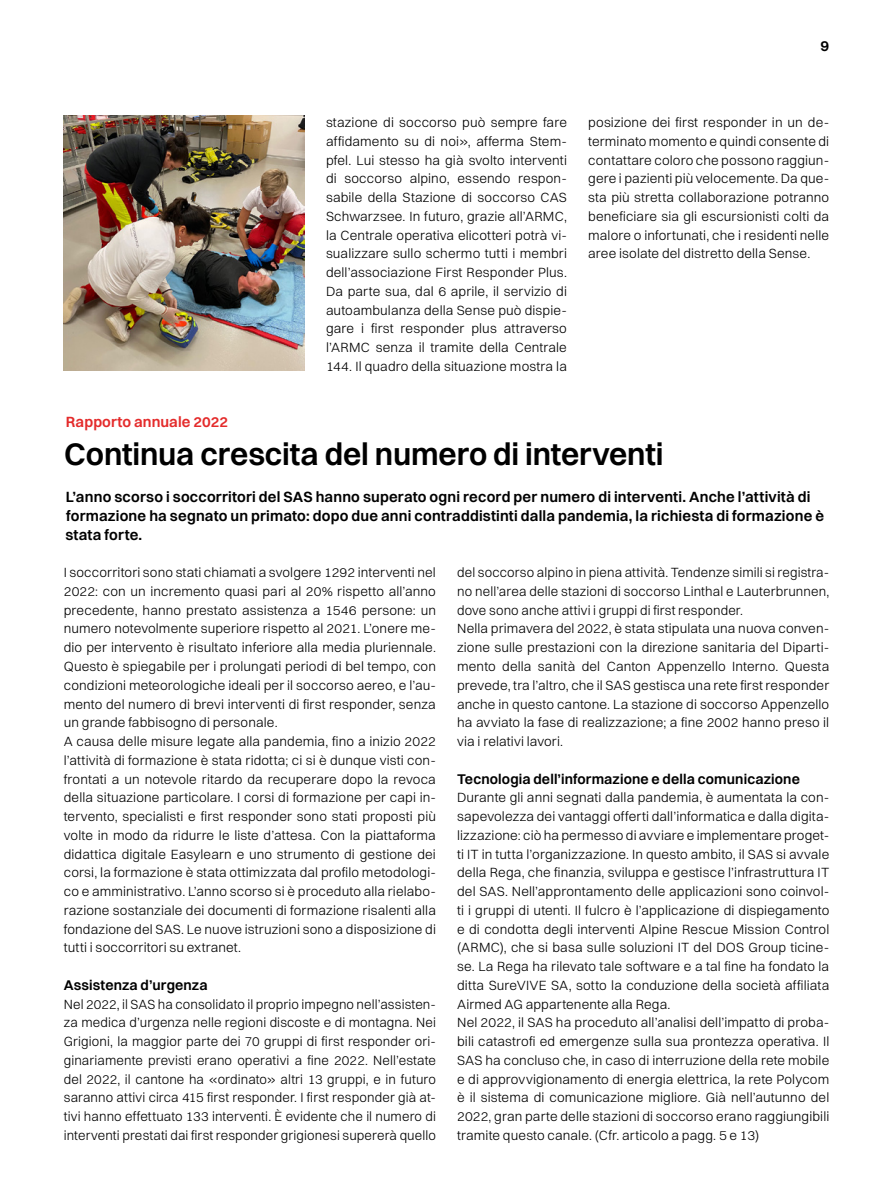
<style>
.page{position:relative;width:893px;height:1191px;background:#fff}
.page>*{position:absolute;margin:0;border:0;box-sizing:border-box;transform-origin:0 0}
.t1{font:600 31.5px "Switzer";letter-spacing:-.005em;color:#000}
.t2{font:600 15px/18.8px "Switzer";letter-spacing:.01em;color:#000}
.t3{font:600 15px "Switzer";letter-spacing:.005em;color:#e42b2b}
.t4{font:600 14.25px "Switzer";letter-spacing:.01em;color:#000}
.t5{font:300 13.5px/18.8px "Switzer";letter-spacing:.01em;color:#000;text-align:justify}
</style>
<div class="page">
<img style="left:64px;top:115px;width:241px;height:256px">
<p class="t2" style="left:820px;top:36px;width:10px">9</p>
<p class="t5" style="left:326px;top:113px;width:242px">stazione di soccorso può sempre fare affidamento su di noi», afferma Stem&shy;pfel. Lui stesso ha già svolto interventi di soccorso alpino, essendo respon&shy;sabile della Stazione di soccorso CAS Schwarzsee. In futuro, grazie all’ARMC, la Centrale operativa elicotteri potrà vi&shy;sualizzare sullo schermo tutti i membri dell’associazione First Responder Plus.<br>Da parte sua, dal 6 aprile, il servizio di autoambulanza della Sense può dispie&shy;gare i first responder plus attraverso l’ARMC senza il tramite della Centrale 144. Il quadro della situazione mostra la</p>
<p class="t5" style="left:588px;top:113px;width:242px">posizione dei first responder in un de&shy;terminato momento e quindi consente di contattare coloro che possono raggiun&shy;gere i pazienti più velocemente. Da que&shy;sta più stretta collaborazione potranno beneficiare sia gli escursionisti colti da malore o infortunati, che i residenti nelle aree isolate del distretto della Sense.</p>
<p class="t3" style="left:66px;top:413px;width:164px">Rapporto annuale 2022</p>
<h1 class="t1" style="left:64px;top:434px;width:601px">Continua crescita del numero di interventi</h1>
<p class="t2" style="left:65px;top:487px;width:760px">L’anno scorso i soccorritori del SAS hanno superato ogni record per numero di interventi. Anche l’attività di formazione ha segnato un primato: dopo due anni contraddistinti dalla pandemia, la richiesta di formazione è stata forte.</p>
<p class="t5" style="left:64px;top:563px;width:374px;text-align:left">I soccorritori sono stati chiamati a svolgere 1292 interventi nel 2022: con un incremento quasi pari al 20% rispetto all’anno precedente, hanno prestato assistenza a 1546 persone: un numero notevolmente superiore rispetto al 2021. L’onere me&shy;dio per intervento è risultato inferiore alla media pluriennale.<br>Questo è spiegabile per i prolungati periodi di bel tempo, con condizioni meteorologiche ideali per il soccorso aereo, e l’au&shy;mento del numero di brevi interventi di first responder, senza un grande fabbisogno di personale.<br>A causa delle misure legate alla pandemia, fino a inizio 2022 l’attività di formazione è stata ridotta; ci si è dunque visti con&shy;frontati a un notevole ritardo da recuperare dopo la revoca della situazione particolare. I corsi di formazione per capi in&shy;tervento, specialisti e first responder sono stati proposti più volte in modo da ridurre le liste d’attesa. Con la piattaforma didattica digitale Easylearn e uno strumento di gestione dei corsi, la formazione è stata ottimizzata dal profilo metodologi&shy;co e amministrativo. L’anno scorso si è proceduto alla rielabo&shy;razione sostanziale dei documenti di formazione risalenti alla fondazione del SAS. Le nuove istruzioni sono a disposizione di tutti i soccorritori su extranet.</p>
<p class="t4" style="left:64px;top:976px;width:146px">Assistenza d’urgenza</p>
<p class="t5" style="left:64px;top:994px;width:374px">Nel 2022, il SAS ha consolidato il proprio impegno nell’assisten&shy;za medica d’urgenza nelle regioni discoste e di montagna. Nei Grigioni, la maggior parte dei 70 gruppi di first responder ori&shy;ginariamente previsti erano operativi a fine 2022. Nell’estate del 2022, il cantone ha «ordinato» altri 13 gruppi, e in futuro saranno attivi circa 415 first responder. I first responder già at&shy;tivi hanno effettuato 133 interventi. È evidente che il numero di interventi prestati dai first responder grigionesi supererà quello</p>
<p class="t5" style="left:457px;top:563px;width:374px;text-align:left">del soccorso alpino in piena attività. Tendenze simili si registra&shy;no nell’area delle stazioni di soccorso Linthal e Lauterbrunnen, dove sono anche attivi i gruppi di first responder.<br>Nella primavera del 2022, è stata stipulata una nuova conven&shy;zione sulle prestazioni con la direzione sanitaria del Diparti&shy;mento della sanità del Canton Appenzello Interno. Questa prevede, tra l’altro, che il SAS gestisca una rete first responder anche in questo cantone. La stazione di soccorso Appenzello ha avviato la fase di realizzazione; a fine 2002 hanno preso il via i relativi lavori.</p>
<p class="t4" style="left:457px;top:770px;width:344px">Tecnologia dell’informazione e della comunicazione</p>
<p class="t5" style="left:457px;top:788px;width:374px;text-align:left">Durante gli anni segnati dalla pandemia, è aumentata la con&shy;sapevolezza dei vantaggi offerti dall’informatica e dalla digita&shy;lizzazione: ciò ha permesso di avviare e implementare proget&shy;ti IT in tutta l’organizzazione. In questo ambito, il SAS si avvale della Rega, che finanzia, sviluppa e gestisce l’infrastruttura IT del SAS. Nell’approntamento delle applicazioni sono coinvol&shy;ti i gruppi di utenti. Il fulcro è l’applicazione di dispiegamento e di condotta degli interventi Alpine Rescue Mission Control (ARMC), che si basa sulle soluzioni IT del DOS Group ticine&shy;se. La Rega ha rilevato tale software e a tal fine ha fondato la ditta SureVIVE SA, sotto la conduzione della società affiliata Airmed AG appartenente alla Rega.<br>Nel 2022, il SAS ha proceduto all’analisi dell’impatto di proba&shy;bili catastrofi ed emergenze sulla sua prontezza operativa. Il SAS ha concluso che, in caso di interruzione della rete mobile e di approvvigionamento di energia elettrica, la rete Polycom è il sistema di comunicazione migliore. Già nell’autunno del 2022, gran parte delle stazioni di soccorso erano raggiungibili tramite questo canale. (Cfr. articolo a pagg. 5 e 13)</p>
</div>
